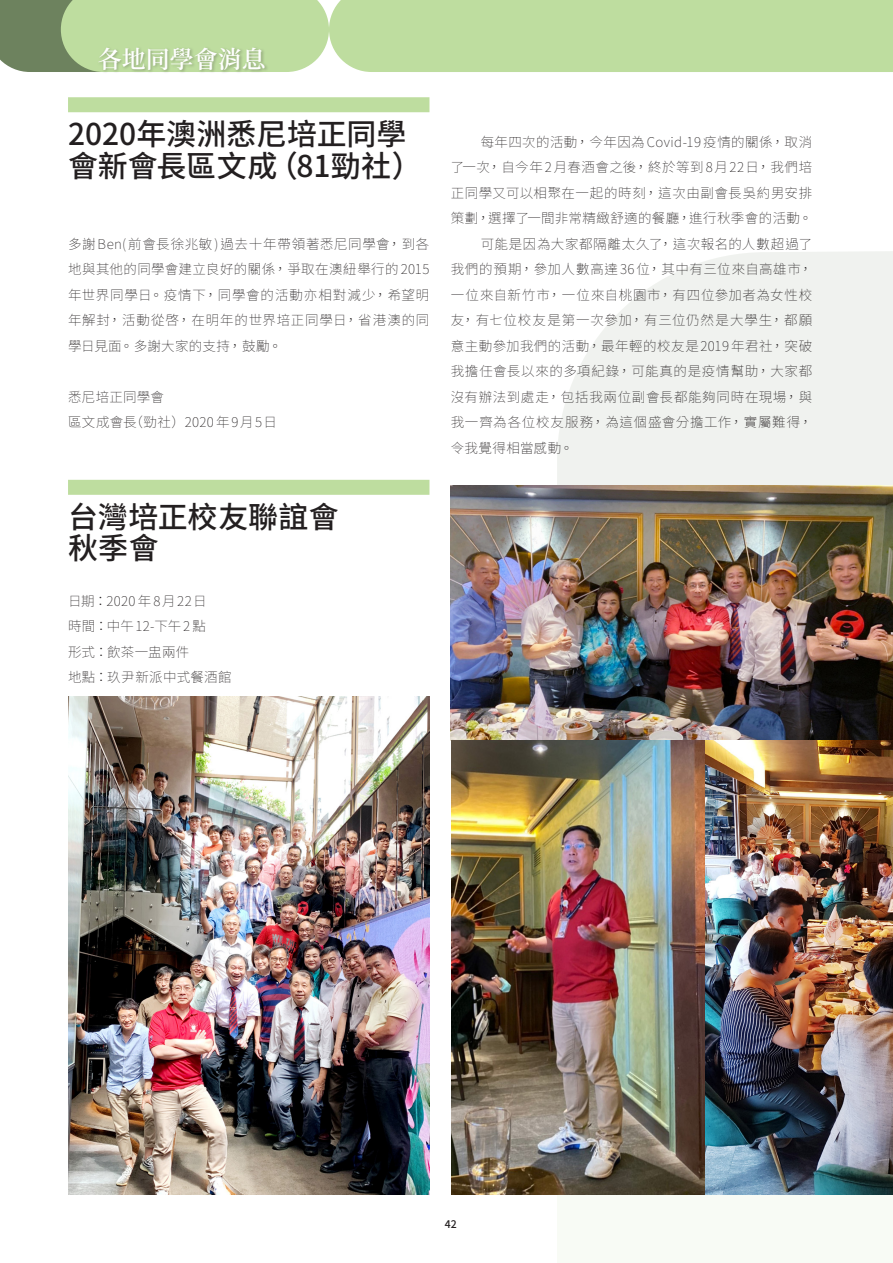
<style>
.page{position:relative;width:893px;height:1263px;background:#fff}
.page>*{position:absolute;margin:0;border:0;box-sizing:border-box;transform-origin:0 0}
.小題_Column{font:500 30px/31.5px "Source Han Sans TW";color:#231f20}
.t1{font:600 24px "Source Han Serif TC";color:#fff}
.內文_Indent{font:200 13.5px/25.5px "Source Han Sans TW";letter-spacing:.04em;color:#231f20;text-align:justify}
.內文_No_indent{font:200 13.5px/25.5px "Source Han Sans TW";letter-spacing:.04em;color:#231f20;text-align:justify}
.內文_No_indent-2{font:200 13.5px "Source Han Sans TW";letter-spacing:.02em;color:#231f20}
.t2{font:500 10.5px "Source Han Sans TW";color:#231f20}
</style>
<div class="page">
<svg style="left:0;top:0;width:893px;height:72px;background:#b8d69b"></svg>
<div style="left:97px;top:46px;width:172px;height:29px;background:#231f20;opacity:.3"></div>
<svg style="left:557px;top:251px;width:335px;height:234px;fill:#f0f2ef"></svg>
<div style="left:68px;top:480px;width:361px;height:15px;background:#bedd9f"></div>
<div style="left:68px;top:97px;width:361px;height:15px;background:#bedd9f"></div>
<img style="left:451px;top:485px;width:442px;height:255px">
<hr style="left:892px;top:119px;width:1px;height:368px;background:#dcdddf">
<img style="left:451px;top:740px;width:255px;height:455px">
<img style="left:706px;top:740px;width:187px;height:455px">
<img style="left:68px;top:697px;width:361px;height:497px">
<h2 class="t1" style="left:98px;top:46px;width:170px">各地同學會消息</h2>
<p class="小題_Column" style="left:68px;top:119px;width:355px">2020年澳洲悉尼培正同學會新會長區文成（81勁社）</p>
<p class="內文_No_indent" style="left:68px;top:231px;width:363px">多謝Ben(前會長徐兆敏)過去十年帶領著悉尼同學會，到各地與其他的同學會建立良好的關係，爭取在澳紐舉行的 2015年世界同學日。疫情下，同學會的活動亦相對減少，希望明年解封，活動從啓，在明年的世界培正同學日，省港澳的同學日見面。多謝大家的支持，鼓勵。</p>
<p class="內文_No_indent-2" style="left:68px;top:389px;width:97px">悉尼培正同學會</p>
<p class="內文_No_indent" style="left:68px;top:410px;width:210px">區文成會長（勁社）2020年9月5日</p>
<p class="小題_Column" style="left:68px;top:502px;width:272px">台灣培正校友聯誼會秋季會</p>
<p class="內文_No_indent" style="left:68px;top:588px;width:140px">日期：2020年 8月22日</p>
<p class="內文_No_indent" style="left:68px;top:614px;width:139px">時間：中午12-下午 2點</p>
<p class="內文_No_indent-2" style="left:68px;top:644px;width:123px">形式：飲茶一盅兩件</p>
<p class="內文_No_indent" style="left:68px;top:665px;width:165px">地點：玖尹新派中式餐酒館</p>
<p class="內文_Indent" style="left:451px;top:129px;width:363px;text-indent:30px">每年四次的活動，今年因為 Covid-19疫情的關係，取消了一次，自今年2月春酒會之後，終於等到 8月22日，我們培正同學又可以相聚在一起的時刻，這次由副會長吳約男安排策劃，選擇了一間非常精緻舒適的餐廳，進行秋季會的活動。</p>
<p class="內文_Indent" style="left:451px;top:231px;width:363px;text-indent:30px">可能是因為大家都隔離太久了，這次報名的人數超過了我們的預期，參加人數高達36位，其中有三位來自高雄市，一位來自新竹市，一位來自桃園市，有四位參加者為女性校友，有七位校友是第一次參加，有三位仍然是大學生，都願意主動參加我們的活動，最年輕的校友是2019年君社，突破我擔任會長以來的多項紀錄，可能真的是疫情幫助，大家都沒有辦法到處走，包括我兩位副會長都能夠同時在現場，與我一齊為各位校友服務，為這個盛會分擔工作，實屬難得，令我覺得相當感動。</p>
<p class="t2" style="left:445px;top:1218px;width:13px">42</p>
</div>
